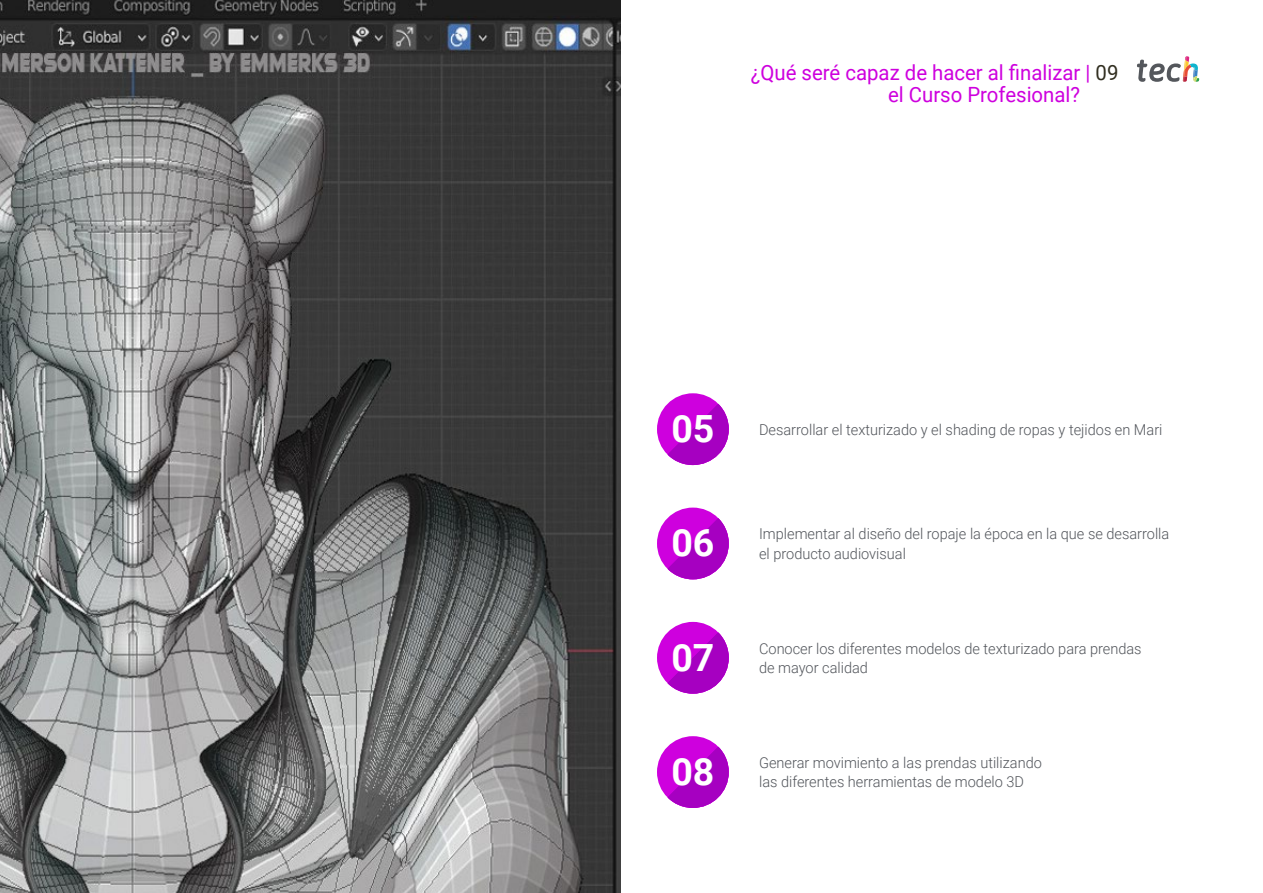
<style>
.page{position:relative;width:1263px;height:893px;background:#fff}
.page>*{position:absolute;margin:0;border:0;box-sizing:border-box;transform-origin:0 0}
.t1{font:700 37.5px "Roboto";color:#fff}
.t2{font:21px/22.5px "Roboto";color:#ce00de}
.t3{font:300 15px/19.5px "Roboto";color:#52555b}
.s1{color:#312e20}
</style>
<div class="page">
<img style="left:0;top:0;width:621px;height:893px">
<svg style="left:1137px;top:56px;width:62px;height:26px"></svg>
<div style="left:657px;top:508px;width:72px;height:71px;background:#ce00de;border-radius:50%"></div>
<svg style="left:667px;top:518px;width:62px;height:61px"></svg>
<div style="left:657px;top:736px;width:72px;height:72px;background:#ce00de;border-radius:50%"></div>
<svg style="left:667px;top:747px;width:62px;height:61px"></svg>
<div style="left:657px;top:622px;width:72px;height:72px;background:#ce00de;border-radius:50%"></div>
<svg style="left:667px;top:632px;width:62px;height:62px"></svg>
<div style="left:657px;top:393px;width:72px;height:72px;background:#ce00de;border-radius:50%"></div>
<svg style="left:667px;top:404px;width:62px;height:61px"></svg>
<h2 class="t2" style="left:888px;top:60px;width:232px;text-indent:-137px">¿Qué seré capaz de hacer al finalizar | <span class="s1">09 </span>el Curso Profesional?</h2>
<h1 class="t1" style="left:671px;top:402px;width:45px">05</h1>
<p class="t3" style="left:759px;top:419px;width:405px">Desarrollar el texturizado y el shading de ropas y tejidos en Mari</p>
<h1 class="t1" style="left:671px;top:517px;width:45px">06</h1>
<p class="t3" style="left:759px;top:524px;width:412px">Implementar al diseño del ropaje la época en la que se desarrolla el producto audiovisual</p>
<h1 class="t1" style="left:671px;top:631px;width:45px">07</h1>
<p class="t3" style="left:759px;top:638px;width:384px">Conocer los diferentes modelos de texturizado para prendas de mayor calidad</p>
<h1 class="t1" style="left:671px;top:745px;width:45px">08</h1>
<p class="t3" style="left:759px;top:752px;width:284px">Generar movimiento a las prendas utilizando las diferentes herramientas de modelo 3D</p>
</div>
